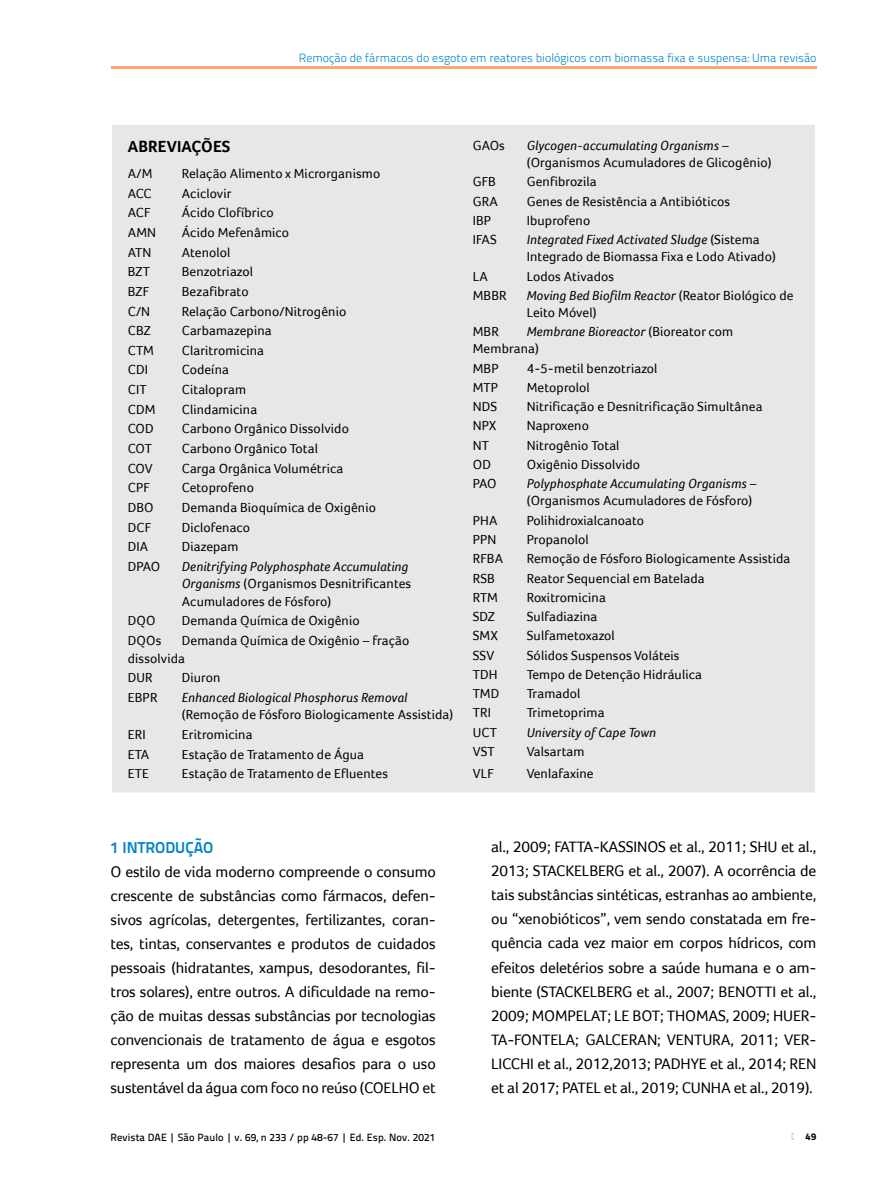
<style>
.page{position:relative;width:893px;height:1191px;background:#fff}
.page>*{position:absolute;margin:0;border:0;box-sizing:border-box;transform-origin:0 0}
.t1{font:700 16.5px "Foco";letter-spacing:.01em;color:#000}
.t2{font:15.75px/24.2px "Foco";letter-spacing:-.01em;color:#000;text-align:justify}
.t3{font:700 15.75px "Titillium Text 22 L";color:#0083c6}
.t4{font:13.5px/17.1px "Foco";letter-spacing:.01em;color:#000}
.t5{font:italic 13.5px/17.1px "Foco";letter-spacing:.01em;color:#000}
.t6{font:300 12px "Titillium Text 22 L";color:#0083c6}
.t7{font:500 10.5px "Titillium Text 22 L";letter-spacing:.01em;color:#000}
.t8{font:800 9.75px "Titillium Text 22 L";color:#000}
.s1{font-style:italic}
.s2{font-style:normal}
</style>
<div class="page">
<svg style="left:791px;top:1133px;width:2px;height:6px"></svg>
<div style="left:111px;top:123px;width:706px;height:671px;background:#e6e7e8;border:2px solid #fff"></div>
<hr style="left:111px;top:66px;width:706px;height:3px;background:#f9a773">
<p class="t6" style="left:299px;top:49px;width:519px">Remoção de fármacos do esgoto em reatores biológicos com biomassa fixa e suspensa: Uma revisão</p>
<p class="t1" style="left:128px;top:137px;width:104px">ABREVIAÇÕES</p>
<p class="t4" style="left:128px;top:165px;width:26px">A/M</p>
<p class="t4" style="left:182px;top:165px;width:200px">Relação Alimento x Microrganismo</p>
<p class="t4" style="left:128px;top:184px;width:25px">ACC</p>
<p class="t4" style="left:182px;top:184px;width:51px">Aciclovir</p>
<p class="t4" style="left:128px;top:204px;width:24px">ACF</p>
<p class="t4" style="left:182px;top:204px;width:93px">Ácido Clofíbrico</p>
<p class="t4" style="left:128px;top:224px;width:30px">AMN</p>
<p class="t4" style="left:182px;top:224px;width:109px">Ácido Mefenâmico</p>
<p class="t4" style="left:128px;top:243px;width:25px">ATN</p>
<p class="t4" style="left:182px;top:243px;width:50px">Atenolol</p>
<p class="t4" style="left:128px;top:263px;width:24px">BZT</p>
<p class="t4" style="left:182px;top:263px;width:73px">Benzotriazol</p>
<p class="t4" style="left:128px;top:283px;width:23px">BZF</p>
<p class="t4" style="left:182px;top:283px;width:68px">Bezafibrato</p>
<p class="t4" style="left:128px;top:302px;width:24px">C/N</p>
<p class="t4" style="left:182px;top:302px;width:166px">Relação Carbono/Nitrogênio</p>
<p class="t4" style="left:128px;top:322px;width:25px">CBZ</p>
<p class="t4" style="left:182px;top:322px;width:91px">Carbamazepina</p>
<p class="t4" style="left:128px;top:341px;width:27px">CTM</p>
<p class="t4" style="left:182px;top:341px;width:84px">Claritromicina</p>
<p class="t4" style="left:128px;top:361px;width:22px">CDI</p>
<p class="t4" style="left:182px;top:361px;width:49px">Codeína</p>
<p class="t4" style="left:128px;top:381px;width:20px">CIT</p>
<p class="t4" style="left:182px;top:381px;width:66px">Citalopram</p>
<p class="t4" style="left:128px;top:400px;width:29px">CDM</p>
<p class="t4" style="left:182px;top:400px;width:77px">Clindamicina</p>
<p class="t4" style="left:128px;top:420px;width:27px">COD</p>
<p class="t4" style="left:182px;top:420px;width:169px">Carbono Orgânico Dissolvido</p>
<p class="t4" style="left:128px;top:440px;width:26px">COT</p>
<p class="t4" style="left:182px;top:440px;width:138px">Carbono Orgânico Total</p>
<p class="t4" style="left:128px;top:459px;width:26px">COV</p>
<p class="t4" style="left:182px;top:459px;width:163px">Carga Orgânica Volumétrica</p>
<p class="t4" style="left:128px;top:479px;width:23px">CPF</p>
<p class="t4" style="left:182px;top:479px;width:74px">Cetoprofeno</p>
<p class="t4" style="left:128px;top:499px;width:27px">DBO</p>
<p class="t4" style="left:182px;top:499px;width:196px">Demanda Bioquímica de Oxigênio</p>
<p class="t4" style="left:128px;top:518px;width:25px">DCF</p>
<p class="t4" style="left:182px;top:518px;width:70px">Diclofenaco</p>
<p class="t4" style="left:128px;top:538px;width:22px">DIA</p>
<p class="t4" style="left:182px;top:538px;width:58px">Diazepam</p>
<p class="t4" style="left:128px;top:557px;width:34px">DPAO</p>
<p class="t4" style="left:182px;top:557px;width:231px;line-height:17.5px"><span class="s1">Denitrifying Polyphosphate Accumulating<br>Organisms</span> (Organismos Desnitrificantes<br>Acumuladores de Fósforo)</p>
<p class="t4" style="left:128px;top:612px;width:29px">DQO</p>
<p class="t4" style="left:182px;top:612px;width:179px">Demanda Química de Oxigênio</p>
<p class="t4" style="left:128px;top:632px;width:35px">DQOs</p>
<p class="t4" style="left:128px;top:631px;width:283px;line-height:17.5px;text-indent:54px">Demanda Química de Oxigênio – fração dissolvida</p>
<p class="t4" style="left:128px;top:669px;width:26px">DUR</p>
<p class="t4" style="left:182px;top:669px;width:40px">Diuron</p>
<p class="t4" style="left:128px;top:688px;width:31px">EBPR</p>
<p class="t5" style="left:182px;top:688px;width:227px">Enhanced Biological Phosphorus Removal</p>
<p class="t4" style="left:182px;top:706px;width:273px">(Remoção de Fósforo Biologicamente Assistida)</p>
<p class="t4" style="left:128px;top:726px;width:19px">ERI</p>
<p class="t4" style="left:182px;top:726px;width:72px">Eritromicina</p>
<p class="t4" style="left:128px;top:745px;width:23px">ETA</p>
<p class="t4" style="left:182px;top:745px;width:184px">Estação de Tratamento de Água</p>
<p class="t4" style="left:128px;top:765px;width:23px">ETE</p>
<p class="t4" style="left:182px;top:765px;width:208px">Estação de Tratamento de Efluentes</p>
<p class="t4" style="left:473px;top:137px;width:34px">GAOs</p>
<p class="t4" style="left:527px;top:137px;width:246px"><span class="s1">Glycogen-accumulating Organisms</span> – (Organismos Acumuladores de Glicogênio)</p>
<p class="t4" style="left:473px;top:173px;width:25px">GFB</p>
<p class="t4" style="left:527px;top:173px;width:71px">Genfibrozila</p>
<p class="t4" style="left:473px;top:192px;width:27px">GRA</p>
<p class="t4" style="left:527px;top:192px;width:205px">Genes de Resistência a Antibióticos</p>
<p class="t4" style="left:473px;top:212px;width:20px">IBP</p>
<p class="t4" style="left:527px;top:212px;width:65px">Ibuprofeno</p>
<p class="t4" style="left:473px;top:231px;width:25px">IFAS</p>
<p class="t4" style="left:527px;top:231px;width:251px"><span class="s1">Integrated Fixed Activated Sludge</span> (Sistema<br>Integrado de Biomassa Fixa e Lodo Ativado)</p>
<p class="t4" style="left:473px;top:267px;width:17px">LA</p>
<p class="t4" style="left:527px;top:267px;width:89px">Lodos Ativados</p>
<p class="t4" style="left:473px;top:287px;width:35px">MBBR</p>
<p class="t4" style="left:527px;top:287px;width:268px"><span class="s1">Moving Bed Biofilm Reactor</span> (Reator Biológico de<br>Leito Móvel)</p>
<p class="t4" style="left:473px;top:323px;width:28px">MBR</p>
<p class="t4" style="left:473px;top:323px;width:262px;text-indent:54px"><span class="s1">Membrane Bioreactor</span> (Bioreator com<br>Membrana)</p>
<p class="t4" style="left:473px;top:359px;width:27px">MBP</p>
<p class="t4" style="left:527px;top:359px;width:132px">4-5-metil benzotriazol</p>
<p class="t4" style="left:473px;top:379px;width:27px">MTP</p>
<p class="t4" style="left:527px;top:379px;width:65px">Metoprolol</p>
<p class="t4" style="left:473px;top:398px;width:26px">NDS</p>
<p class="t4" style="left:527px;top:398px;width:237px">Nitrificação e Desnitrificação Simultânea</p>
<p class="t4" style="left:473px;top:417px;width:25px">NPX</p>
<p class="t4" style="left:527px;top:417px;width:64px">Naproxeno</p>
<p class="t4" style="left:473px;top:436px;width:18px">NT</p>
<p class="t4" style="left:527px;top:436px;width:94px">Nitrogênio Total</p>
<p class="t4" style="left:473px;top:456px;width:20px">OD</p>
<p class="t4" style="left:527px;top:456px;width:115px">Oxigênio Dissolvido</p>
<p class="t4" style="left:473px;top:475px;width:25px">PAO</p>
<p class="t5" style="left:527px;top:475px;width:231px">Polyphosphate Accumulating Organisms <span class="s2">– (Organismos Acumuladores de Fósforo)</span></p>
<p class="t4" style="left:473px;top:511px;width:26px">PHA</p>
<p class="t4" style="left:527px;top:511px;width:119px">Polihidroxialcanoato</p>
<p class="t4" style="left:473px;top:531px;width:25px">PPN</p>
<p class="t4" style="left:527px;top:531px;width:64px">Propanolol</p>
<p class="t4" style="left:473px;top:550px;width:32px">RFBA</p>
<p class="t4" style="left:527px;top:550px;width:265px">Remoção de Fósforo Biologicamente Assistida</p>
<p class="t4" style="left:473px;top:569px;width:24px">RSB</p>
<p class="t4" style="left:527px;top:569px;width:179px">Reator Sequencial em Batelada</p>
<p class="t4" style="left:473px;top:588px;width:27px">RTM</p>
<p class="t4" style="left:527px;top:588px;width:81px">Roxitromicina</p>
<p class="t4" style="left:473px;top:608px;width:24px">SDZ</p>
<p class="t4" style="left:527px;top:608px;width:72px">Sulfadiazina</p>
<p class="t4" style="left:473px;top:627px;width:27px">SMX</p>
<p class="t4" style="left:527px;top:627px;width:89px">Sulfametoxazol</p>
<p class="t4" style="left:473px;top:646px;width:23px">SSV</p>
<p class="t4" style="left:527px;top:646px;width:154px">Sólidos Suspensos Voláteis</p>
<p class="t4" style="left:473px;top:665px;width:26px">TDH</p>
<p class="t4" style="left:527px;top:665px;width:177px">Tempo de Detenção Hidráulica</p>
<p class="t4" style="left:473px;top:685px;width:28px">TMD</p>
<p class="t4" style="left:527px;top:685px;width:55px">Tramadol</p>
<p class="t4" style="left:473px;top:704px;width:20px">TRI</p>
<p class="t4" style="left:527px;top:704px;width:79px">Trimetoprima</p>
<p class="t4" style="left:473px;top:723px;width:26px">UCT</p>
<p class="t5" style="left:527px;top:723px;width:131px">University of Cape Town</p>
<p class="t4" style="left:473px;top:742px;width:24px">VST</p>
<p class="t4" style="left:527px;top:742px;width:59px">Valsartam</p>
<p class="t4" style="left:473px;top:765px;width:23px">VLF</p>
<p class="t4" style="left:527px;top:765px;width:68px">Venlafaxine</p>
<p class="t3" style="left:111px;top:835px;width:104px">1 INTRODUÇÃO</p>
<p class="t2" style="left:111px;top:859px;width:327px">O estilo de vida moderno compreende o consumo crescente de substâncias como fármacos, defen&shy;sivos agrícolas, detergentes, fertilizantes, coran&shy;tes, tintas, conservantes e produtos de cuidados pessoais (hidratantes, xampus, desodorantes, fil&shy;tros solares), entre outros. A dificuldade na remo&shy;ção de muitas dessas substâncias por tecnologias convencionais de tratamento de água e esgotos representa um dos maiores desafios para o uso sustentável da água com foco no reúso (COELHO et</p>
<p class="t2" style="left:491px;top:834px;width:327px">al., 2009; FATTA-KASSINOS et al., 2011; SHU et al., 2013; STACKELBERG et al., 2007). A ocorrência de tais substâncias sintéticas, estranhas ao ambiente, ou “xenobióticos”, vem sendo constatada em fre&shy;quência cada vez maior em corpos hídricos, com efeitos deletérios sobre a saúde humana e o am&shy;biente (STACKELBERG et al., 2007; BENOTTI et al., 2009; MOMPELAT; LE BOT; THOMAS, 2009; HUER-TA-FONTELA; GALCERAN; VENTURA, 2011; VER-LICCHI et al., 2012,2013; PADHYE et al., 2014; REN et al 2017; PATEL et al., 2019; CUNHA et al., 2019).</p>
<p class="t7" style="left:111px;top:1129px;width:326px">Revista DAE | São Paulo | v. 69, n 233 / pp 48-67 | Ed. Esp. Nov. 2021</p>
<p class="t8" style="left:805px;top:1129px;width:13px">49</p>
</div>
